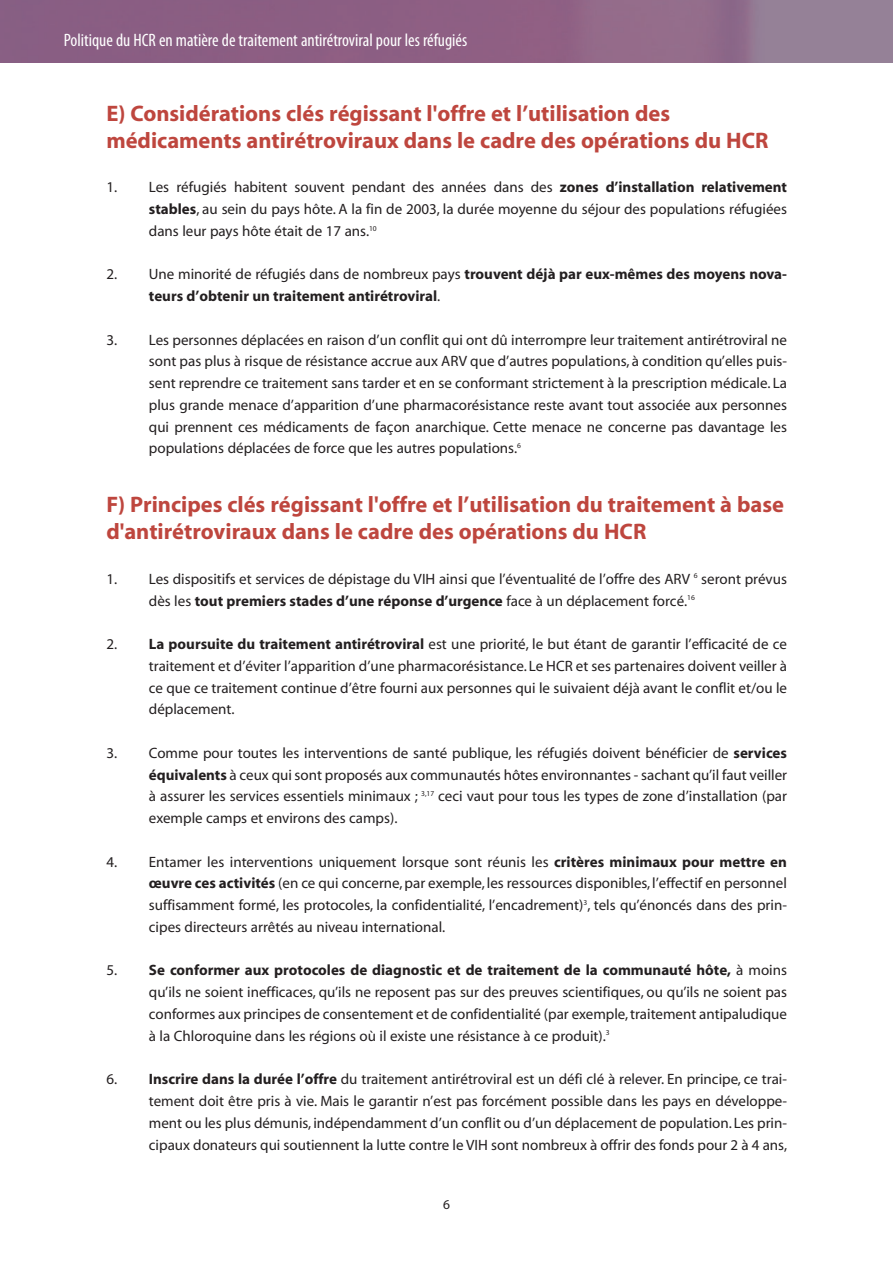
<style>
.page{position:relative;width:893px;height:1262px;background:#fff}
.page>*{position:absolute;margin:0;border:0;box-sizing:border-box;transform-origin:0 0}
.t1{font:700 22.5px/27px "Myriad";color:#be463e}
.t2{font:condensed 18px "Myriad Pro";color:#fff}
.t3{font:15px/21.8px "Myriad";color:#231f20;text-align:justify}
.t4{font:700 15px/21.8px "Myriad";color:#231f20}
.t5{font:13.5px "Myriad";color:#231f20}
.s1{font-weight:700}
.s2{font-weight:400}
</style>
<div class="page">
<img style="left:0;top:0;width:892px;height:62px">
<p class="t2" style="left:64px;top:34px;width:405px">Politique du HCR en matière de traitement antirétroviral pour les réfugiés</p>
<h1 class="t1" style="left:106px;top:102px;width:663px">E) Considérations clés régissant l'offre et l’utilisation des médicaments antirétroviraux dans le cadre des opérations du HCR</h1>
<p class="t3" style="left:149px;top:178px;width:639px;text-indent:-43px">1. Les réfugiés habitent souvent pendant des années dans des <span class="s1">zones d’installation relativement stables</span>, au sein du pays hôte. A la fin de 2003, la durée moyenne du séjour des populations réfugiées dans leur pays hôte était de 17 ans.<sup>10</sup></p>
<p class="t4" style="left:149px;top:265px;width:639px;text-indent:-43px"><span class="s2">2. Une minorité de réfugiés dans de nombreux pays</span> trouvent déjà par eux-mêmes des moyens nova&shy;teurs d’obtenir un traitement antirétroviral<span class="s2">.</span></p>
<p class="t3" style="left:149px;top:330px;width:639px;text-indent:-43px">3. Les personnes déplacées en raison d’un conflit qui ont dû interrompre leur traitement antirétroviral ne sont pas plus à risque de résistance accrue aux ARV que d’autres populations, à condition qu’elles puis&shy;sent reprendre ce traitement sans tarder et en se conformant strictement à la prescription médicale. La plus grande menace d’apparition d’une pharmacorésistance reste avant tout associée aux personnes qui prennent ces médicaments de façon anarchique. Cette menace ne concerne pas davantage les populations déplacées de force que les autres populations.<sup>6</sup></p>
<h1 class="t1" style="left:106px;top:493px;width:679px">F) Principes clés régissant l'offre et l’utilisation du traitement à base d'antirétroviraux dans le cadre des opérations du HCR</h1>
<p class="t3" style="left:149px;top:569px;width:639px;text-indent:-43px">1. Les dispositifs et services de dépistage du VIH ainsi que l’éventualité de l’offre des ARV <sup>6</sup> seront prévus dès les <span class="s1">tout premiers stades d’une réponse d’urgence</span> face à un déplacement forcé.<sup>16</sup></p>
<p class="t3" style="left:149px;top:634px;width:639px;text-indent:-43px">2. <span class="s1">La poursuite du traitement antirétroviral</span> est une priorité, le but étant de garantir l’efficacité de ce traitement et d’éviter l’apparition d’une pharmacorésistance. Le HCR et ses partenaires doivent veiller à ce que ce traitement continue d’être fourni aux personnes qui le suivaient déjà avant le conflit et/ou le déplacement.</p>
<p class="t3" style="left:149px;top:743px;width:639px;text-indent:-43px">3. Comme pour toutes les interventions de santé publique, les réfugiés doivent bénéficier de <span class="s1">services équivalents</span> à ceux qui sont proposés aux communautés hôtes environnantes - sachant qu’il faut veiller à assurer les services essentiels minimaux ; <sup>3,17</sup> ceci vaut pour tous les types de zone d’installation (par exemple camps et environs des camps).</p>
<p class="t3" style="left:149px;top:852px;width:639px;text-indent:-43px">4. Entamer les interventions uniquement lorsque sont réunis les <span class="s1">critères minimaux pour mettre en œuvre ces activités</span> (en ce qui concerne, par exemple, les ressources disponibles, l’effectif en personnel suffisamment formé, les protocoles, la confidentialité, l’encadrement)<sup>3</sup>, tels qu’énoncés dans des prin&shy;cipes directeurs arrêtés au niveau international.</p>
<p class="t3" style="left:149px;top:960px;width:639px;text-indent:-43px">5. <span class="s1">Se conformer aux protocoles de diagnostic et de traitement de la communauté hôte,</span> à moins qu’ils ne soient inefficaces, qu’ils ne reposent pas sur des preuves scientifiques, ou qu’ils ne soient pas conformes aux principes de consentement et de confidentialité (par exemple, traitement antipaludique à la Chloroquine dans les régions où il existe une résistance à ce produit).<sup>3</sup></p>
<p class="t3" style="left:149px;top:1069px;width:639px;text-indent:-43px">6. <span class="s1">Inscrire dans la durée l’offre</span> du traitement antirétroviral est un défi clé à relever. En principe, ce trai&shy;tement doit être pris à vie. Mais le garantir n’est pas forcément possible dans les pays en développe&shy;ment ou les plus démunis, indépendamment d’un conflit ou d’un déplacement de population. Les prin&shy;cipaux donateurs qui soutiennent la lutte contre le VIH sont nombreux à offrir des fonds pour 2 à 4 ans,</p>
<p class="t5" style="left:443px;top:1199px;width:8px">6</p>
</div>
